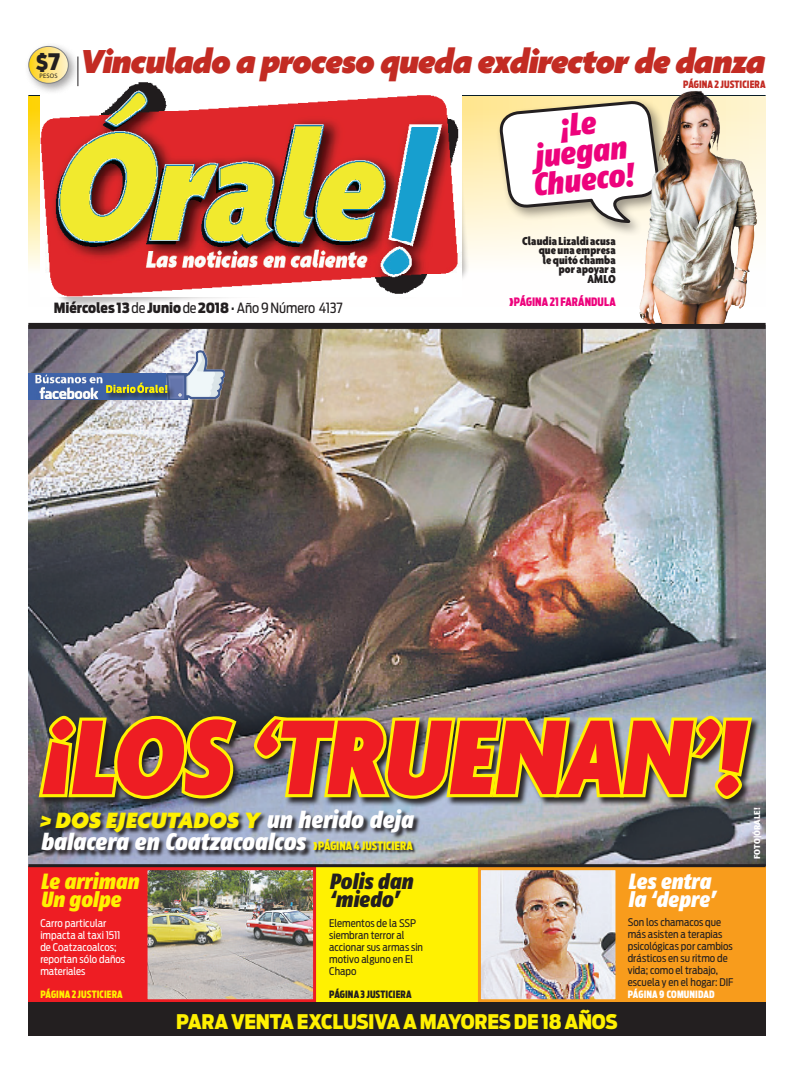
<style>
.page{position:relative;width:794px;height:1078px;background:#fff}
.page>*{position:absolute;margin:0;border:0;box-sizing:border-box;transform-origin:0 0}
.t1{font:900 condensed 115px "Agenda";color:#ee1d23}
.t2{font:italic 900 36px "Agenda";letter-spacing:-.025em;color:#c32b23}
.t3{font:italic 900 32px/28px "Fago Co";color:#ed027c;text-align:center}
.t4{font:italic 900 24px "Fago Co";color:#fff}
.t5{font:italic 900 24px "Agenda";color:#fff101}
.t6{font:italic 900 22px/18px "Fago Co";color:#fff}
.t7{font:italic 900 22px/18px "Fago Co";color:#fff101}
.t8{font:italic 900 22px/18px "Fago Co";color:#231f20}
.t9{font:900 20.9px "Antenna Cond";color:#231f20}
.t10{font:900 20px "Antenna Cond";letter-spacing:-.015em;color:#fff101}
.t11{font:900 14px "Antenna Cond";letter-spacing:-.01em;color:#231f20}
.t12{font:900 condensed 12.5px/9.5px "Agenda";letter-spacing:.005em;color:#231f20;text-align:right}
.t13{font:900 11.5px "Antenna Extra Cond";letter-spacing:.005em;color:#ed027c}
.t14{font:10.5px/12px "Antenna Cond";color:#231f20}
.t15{font:10.5px/12px "Antenna Cond";color:#fff}
.t16{font:900 10px "Antenna Extra Cond";letter-spacing:.01em;color:#231f20}
.t17{font:900 10px "Antenna Extra Cond";letter-spacing:.01em;color:#fff101}
.t18{font:900 10px "Antenna Extra Cond";letter-spacing:.01em;color:#c32b23}
.t19{font:900 10px "Antenna Extra Cond";letter-spacing:.005em;color:#fff}
.t20{font:700 condensed 8px "Poynter Agate";letter-spacing:.01em;color:#fff}
.t21{font:6.5px "Myriad Pro";letter-spacing:.03em;color:#231f20}
.s1{font-size:22.5px}
.s2{font-weight:400}
.s3{font-family:"Fago Co";color:#fff}
.s4{color:#fff101}
.s5{font-family:"Antenna Extra Cond";font-style:normal;font-size:11.5px;color:#fff101}
</style>
<div class="page">
<div style="left:28px;top:865px;width:288px;height:137px;background:#ee1d23"></div>
<div style="left:478px;top:865px;width:287px;height:137px;background:#f89c1c"></div>
<div style="left:316px;top:865px;width:162px;height:137px;background:#fff101"></div>
<img style="left:28px;top:329px;width:737px;height:535px">
<img style="left:148px;top:871px;width:164px;height:127px">
<div style="left:144px;top:867px;width:172px;height:135px;border:3px solid #ee1d23"></div>
<img style="left:482px;top:871px;width:132px;height:127px">
<div style="left:478px;top:867px;width:140px;height:135px;border:3px solid #f89c1c"></div>
<hr style="left:28px;top:864px;width:737px;height:3px;background:#231f20">
<hr style="left:28px;top:95px;width:737px;height:3px;background:#011622">
<svg style="left:28px;top:96px;width:737px;height:172px"></svg>
<div style="left:43px;top:88px;width:427px;height:221px;background:#231f20;opacity:.3"></div>
<img style="left:40px;top:82px;width:422px;height:215px">
<div style="left:28px;top:323px;width:737px;height:6px;background:#231f20"></div>
<div style="left:24px;top:42px;width:57px;height:53px;background:#231f20;opacity:.42"></div>
<svg style="left:29px;top:46px;width:39px;height:37px"></svg>
<div style="left:28px;top:46px;width:41px;height:38px;border:1px solid #808285;border-radius:50%"></div>
<div style="left:496px;top:97px;width:176px;height:139px;background:#231f20;opacity:.45"></div>
<svg style="left:498px;top:101px;width:136px;height:123px"></svg>
<div style="left:28px;top:1002px;width:737px;height:33px;background:#231f20"></div>
<div style="left:38px;top:715px;width:722px;height:93px;background:#231f20;opacity:.95"></div>
<svg style="left:35px;top:712px;width:205px;height:89px;background:#7d7725"></svg>
<img style="left:249px;top:712px;width:506px;height:90px">
<div style="left:40px;top:809px;width:380px;height:48px;background:#231f20;opacity:.95"></div>
<div style="left:89px;top:373px;width:80px;height:27px;background:#3e63a8"></div>
<img style="left:28px;top:373px;width:75px;height:27px">
<img style="left:166px;top:351px;width:59px;height:49px">
<div style="left:106px;top:382px;width:70px;height:19px;background:#231f20;opacity:.75"></div>
<svg style="left:106px;top:382px;width:61px;height:11px"></svg>
<div style="left:314px;top:839px;width:102px;height:14px;background:#231f20;opacity:.95"></div>
<img style="left:634px;top:91px;width:125px;height:232px">
<svg style="left:44px;top:373px;width:4px;height:4px"></svg>
<h3 class="t9" style="left:36px;top:49px;width:25px">$<span class="s1">7</span></h3>
<p class="t21" style="left:40px;top:71px;width:20px">PESOS</p>
<h2 class="t2" style="left:81px;top:39px;width:686px">Vinculado a proceso queda exdirector de danza</h2>
<p class="t18" style="left:683px;top:79px;width:84px">PÁGINA 2 JUSTICIERA</p>
<h3 class="t3" style="left:525px;top:114px;width:102px;rotate:-6deg">¡Le juegan<br>Chueco!</h3>
<p class="t12" style="left:522px;top:236px;width:95px">Claudia Lizaldi acusa que una empresa<br>le quitó chamba<br>por apoyar a<br>AMLO</p>
<h3 class="t11" style="left:54px;top:299px;width:290px">MIÉRCOLES 13 <span class="s2">de</span> JUNIO <span class="s2">de</span> 2018 <span class="s2">• Año 9 Número 4137</span></h3>
<p class="t13" style="left:509px;top:295px;width:108px">❱PÁGINA 21 FARÁNDULA</p>
<h1 class="t1" style="left:40px;top:688px;width:721px">¡Los ‘truenan’!</h1>
<h3 class="t5" style="left:40px;top:805px;width:374px">&gt; Dos ejecutados y <span class="s3">un herido deja</span></h3>
<h3 class="t4" style="left:40px;top:827px;width:374px">balacera en Coatzacoalcos <span class="s4">❱</span><span class="s5">PÁGINA 4 JUSTICIERA</span></h3>
<p class="t20" style="left:752px;top:859px;width:53px;rotate:-90deg">foto|órale!</p>
<h3 class="t7" style="left:40px;top:871px;width:100px">Le arriman<br>Un golpe</h3>
<p class="t15" style="left:40px;top:916px;width:86px">Carro particular impacta al taxi 1511 de Coatzacoalcos; reportan sólo daños materiales</p>
<p class="t17" style="left:40px;top:988px;width:84px">PÁGINA 2 JUSTICIERA</p>
<h3 class="t8" style="left:329px;top:871px;width:85px">Polis dan ‘miedo’</h3>
<p class="t14" style="left:329px;top:916px;width:95px">Elementos de la SSP siembran terror al accionar sus armas sin motivo alguno en El<br>Chapo</p>
<h3 class="t6" style="left:628px;top:871px;width:89px">Les entra la ‘depre’</h3>
<p class="t14" style="left:628px;top:915px;width:107px">Son los chamacos que más asisten a terapias psicológicas por cambios drásticos en su ritmo de vida; como el trabajo, escuela y en el hogar: DIF</p>
<p class="t16" style="left:329px;top:988px;width:84px">PÁGINA 3 JUSTICIERA</p>
<p class="t19" style="left:628px;top:988px;width:88px">PÁGINA 9 COMUNIDAD</p>
<h3 class="t10" style="left:176px;top:1009px;width:311px">PARA VENTA EXCLUSIVA A MAYORES</h3>
<h3 class="t10" style="left:514px;top:1009px;width:105px">DE 18 AÑOS</h3>
</div>
